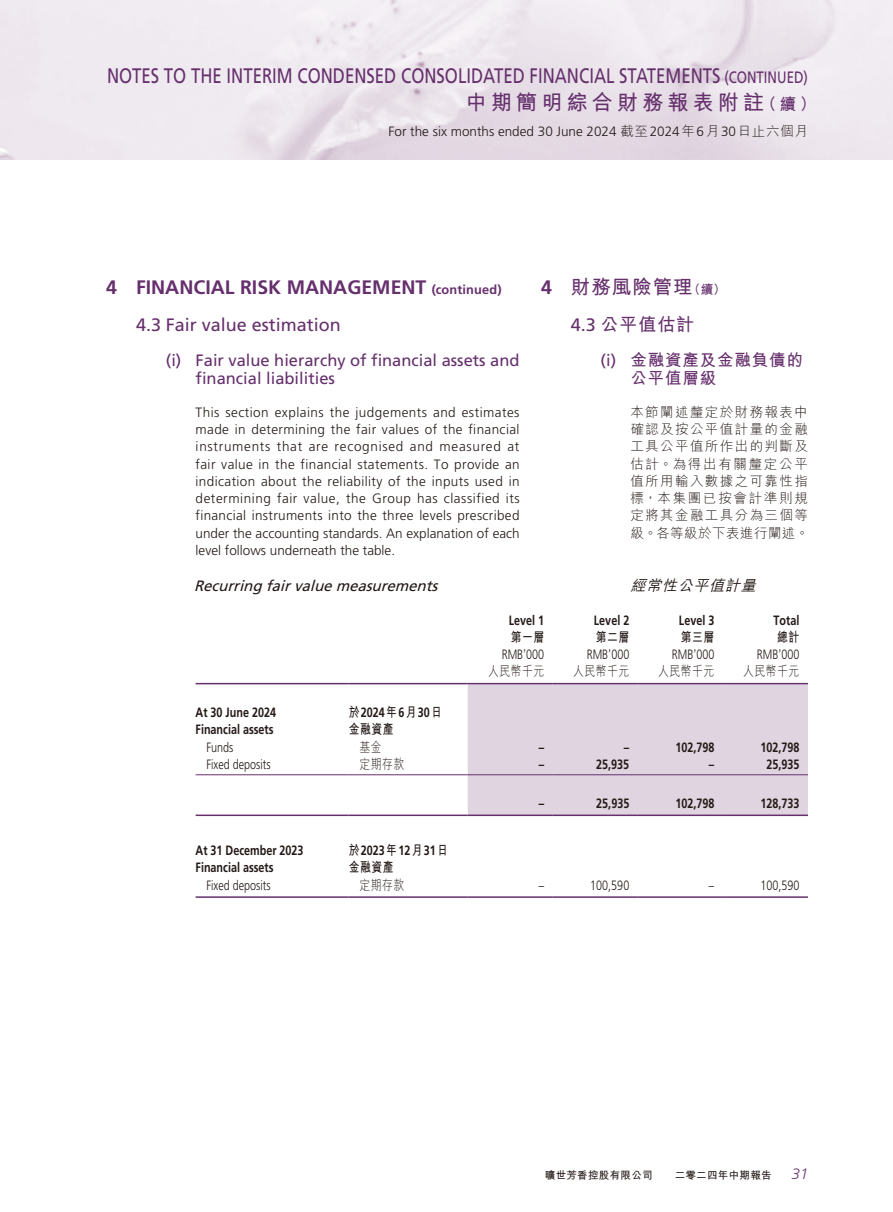
<style>
.page{position:relative;width:893px;height:1212px;background:#fff}
.page>*{position:absolute;margin:0;border:0;box-sizing:border-box;transform-origin:0 0}
.t1{font:21px "Frutiger LT Std";color:#66306d;scale:.8 1}
.t2{font:700 21px "M Hei HK";letter-spacing:.2em;color:#66306d}
.t3{font:700 19.5px "Frutiger LT Std";color:#66306d}
.t4{font:700 19.5px "M Hei HK";letter-spacing:.05em;color:#66306d}
.t5{font:18px "Frutiger LT Std";color:#66306d}
.t6{font:700 18px "M Hei HK";letter-spacing:.05em;color:#66306d}
.t7{font:16.5px/18px "Frutiger LT Std";color:#66306d}
.t8{font:700 16.5px/18px "M Hei HK";letter-spacing:.05em;color:#66306d}
.t9{font:italic 15px "Frutiger LT Std";color:#231916}
.t10{font:italic 500 15px "M Hei HK";color:#231916}
.t11{font:italic 300 15px "Frutiger LT Std";color:#66306d}
.t12{font:300 13.5px/17.2px "Frutiger LT Std";color:#231916;text-align:justify}
.t13{font:700 13.5px "Frutiger LT Std";color:#231916;scale:.8 1}
.t14{font:300 13.5px/17.2px "M Hei HK";letter-spacing:.05em;color:#231916;text-align:justify}
.t15{font:300 13.5px "Frutiger LT Std";color:#231916;scale:.8 1}
.t16{font:300 13.5px "M Hei HK";letter-spacing:.05em;color:#231916;scale:.8 1}
.t17{font:700 13.5px "M Hei HK";letter-spacing:.05em;color:#231916;scale:.8 1}
.t18{font:700 10.5px "M Hei HK";letter-spacing:.03em;color:#231916}
.s1{font-size:16.5px}
.s2{font-family:"M Hei HK"}
.s3{font-family:"Frutiger LT Std"}
.s4{font-size:12.75px}
.s5{font-family:"Frutiger LT Std";font-weight:400}
.s6{font-family:"Helvetica Neue LT Std"}
</style>
<div class="page">
<div style="left:468px;top:684px;width:340px;height:130px;background:#dfd4df"></div>
<hr style="left:196px;top:683px;width:153px;height:1px;background:#66306d">
<hr style="left:349px;top:683px;width:119px;height:1px;background:#66306d">
<hr style="left:468px;top:683px;width:85px;height:1px;background:#66306d">
<hr style="left:553px;top:683px;width:85px;height:1px;background:#66306d">
<hr style="left:638px;top:683px;width:85px;height:1px;background:#66306d">
<hr style="left:723px;top:683px;width:85px;height:1px;background:#66306d">
<hr style="left:196px;top:774px;width:153px;height:1px;background:#66306d">
<hr style="left:349px;top:774px;width:119px;height:1px;background:#66306d">
<hr style="left:468px;top:774px;width:85px;height:1px;background:#66306d">
<hr style="left:553px;top:774px;width:85px;height:1px;background:#66306d">
<hr style="left:638px;top:774px;width:85px;height:1px;background:#66306d">
<hr style="left:723px;top:774px;width:85px;height:1px;background:#66306d">
<hr style="left:196px;top:814px;width:153px;height:2px;background:#66306d">
<hr style="left:349px;top:814px;width:119px;height:2px;background:#66306d">
<hr style="left:468px;top:814px;width:85px;height:2px;background:#66306d">
<hr style="left:553px;top:814px;width:85px;height:2px;background:#66306d">
<hr style="left:638px;top:814px;width:85px;height:2px;background:#66306d">
<hr style="left:723px;top:814px;width:85px;height:2px;background:#66306d">
<hr style="left:196px;top:896px;width:153px;height:2px;background:#66306d">
<hr style="left:349px;top:896px;width:119px;height:2px;background:#66306d">
<hr style="left:468px;top:896px;width:85px;height:2px;background:#66306d">
<hr style="left:553px;top:896px;width:85px;height:2px;background:#66306d">
<hr style="left:638px;top:896px;width:85px;height:2px;background:#66306d">
<hr style="left:723px;top:896px;width:85px;height:2px;background:#66306d">
<h1 class="t1" style="left:107px;top:63px;width:878px">NOTES TO THE INTERIM CONDENSED CONSOLIDATED FINANCIAL STATEMENTS <span class="s1">(CONTINUED)</span></h1>
<h1 class="t2" style="left:466px;top:87px;width:352px">中期簡明綜合財務報表附註<span class="s1">（續）</span></h1>
<p class="t12" style="left:388px;top:123px;width:421px">For the six months ended 30 June 2024 <span class="s2">截至</span>2024<span class="s2">年</span>6<span class="s2">月</span>30<span class="s2">日止六個月</span></p>
<h2 class="t4" style="left:541px;top:272px;width:186px"><span class="s3">4</span> 財務風險管理<span class="s4">（續）</span></h2>
<h3 class="t6" style="left:571px;top:311px;width:125px"><span class="s5">4.3</span> 公平值估計</h3>
<p class="t8" style="left:630px;top:350px;width:174px;text-indent:-30px"><span class="s5">(i)</span> 金融資產及金融負債的公平值層級</p>
<p class="t14" style="left:630px;top:403px;width:180px">本節闡述釐定於財務報表中確認及按公平值計量的金融工具公平值所作出的判斷及估計。為得出有關釐定公平值所用輸入數據之可靠性指標，本集團已按會計準則規定將其金融工具分為三個等級。各等級於下表進行闡述。</p>
<p class="t10" style="left:630px;top:574px;width:132px">經常性公平值計量</p>
<h2 class="t3" style="left:106px;top:276px;width:397px">4 FINANCIAL RISK MANAGEMENT <span class="s4">(continued)</span></h2>
<h3 class="t5" style="left:136px;top:314px;width:206px">4.3 Fair value estimation</h3>
<p class="t7" style="left:196px;top:351px;width:325px;text-indent:-30px">(i) Fair value hierarchy of financial assets and financial liabilities</p>
<p class="t12" style="left:196px;top:404px;width:326px">This section explains the judgements and estimates made in determining the fair values of the financial instruments that are recognised and measured at fair value in the financial statements. To provide an indication about the reliability of the inputs used in determining fair value, the Group has classified its financial instruments into the three levels prescribed under the accounting standards. An explanation of each level follows underneath the table.</p>
<p class="t9" style="left:194px;top:576px;width:250px">Recurring fairvaluemeasurements</p>
<p class="t13" style="left:509px;top:612px;width:46px">Level 1</p>
<p class="t13" style="left:594px;top:612px;width:46px">Level 2</p>
<p class="t13" style="left:679px;top:612px;width:46px">Level 3</p>
<p class="t13" style="left:774px;top:612px;width:34px">Total</p>
<p class="t17" style="left:511px;top:627px;width:43px">第一層</p>
<p class="t17" style="left:596px;top:627px;width:43px">第二層</p>
<p class="t17" style="left:681px;top:627px;width:43px">第三層</p>
<p class="t17" style="left:777px;top:627px;width:29px">總計</p>
<p class="t15" style="left:502px;top:647px;width:55px">RMB<span class="s6">’</span>000</p>
<p class="t15" style="left:587px;top:647px;width:55px">RMB<span class="s6">’</span>000</p>
<p class="t15" style="left:672px;top:647px;width:55px">RMB<span class="s6">’</span>000</p>
<p class="t15" style="left:757px;top:647px;width:55px">RMB<span class="s6">’</span>000</p>
<p class="t16" style="left:488px;top:664px;width:72px">人民幣千元</p>
<p class="t16" style="left:573px;top:664px;width:72px">人民幣千元</p>
<p class="t16" style="left:658px;top:664px;width:72px">人民幣千元</p>
<p class="t16" style="left:743px;top:664px;width:72px">人民幣千元</p>
<p class="t13" style="left:196px;top:704px;width:102px">At 30 June 2024</p>
<p class="t13" style="left:349px;top:704px;width:118px"><span class="s2">於</span>2024<span class="s2">年</span>6<span class="s2">月</span>30<span class="s2">日</span></p>
<p class="t13" style="left:196px;top:722px;width:99px">Financial assets</p>
<p class="t17" style="left:349px;top:720px;width:58px">金融資產</p>
<p class="t15" style="left:206px;top:739px;width:35px">Funds</p>
<p class="t16" style="left:359px;top:740px;width:29px">基金</p>
<p class="t13" style="left:539px;top:739px;width:8px">–</p>
<p class="t13" style="left:624px;top:739px;width:8px">–</p>
<p class="t13" style="left:675px;top:739px;width:50px">102,798</p>
<p class="t13" style="left:760px;top:739px;width:50px">102,798</p>
<p class="t15" style="left:206px;top:757px;width:82px">Fixed deposits</p>
<p class="t16" style="left:359px;top:757px;width:58px">定期存款</p>
<p class="t13" style="left:539px;top:756px;width:8px">–</p>
<p class="t13" style="left:596px;top:756px;width:43px">25,935</p>
<p class="t13" style="left:709px;top:756px;width:8px">–</p>
<p class="t13" style="left:766px;top:756px;width:43px">25,935</p>
<p class="t13" style="left:539px;top:795px;width:8px">–</p>
<p class="t13" style="left:596px;top:795px;width:43px">25,935</p>
<p class="t13" style="left:675px;top:795px;width:50px">102,798</p>
<p class="t13" style="left:760px;top:795px;width:50px">128,733</p>
<p class="t13" style="left:196px;top:842px;width:137px">At 31 December 2023</p>
<p class="t13" style="left:349px;top:842px;width:126px"><span class="s2">於</span>2023<span class="s2">年</span>12<span class="s2">月</span>31<span class="s2">日</span></p>
<p class="t13" style="left:196px;top:860px;width:99px">Financial assets</p>
<p class="t17" style="left:349px;top:858px;width:58px">金融資產</p>
<p class="t15" style="left:206px;top:877px;width:82px">Fixed deposits</p>
<p class="t16" style="left:359px;top:878px;width:58px">定期存款</p>
<p class="t15" style="left:539px;top:877px;width:8px">–</p>
<p class="t15" style="left:590px;top:877px;width:50px">100,590</p>
<p class="t15" style="left:709px;top:877px;width:8px">–</p>
<p class="t15" style="left:760px;top:877px;width:50px">100,590</p>
<p class="t18" style="left:545px;top:1167px;width:109px">曠世芳香控股有限公司</p>
<p class="t18" style="left:675px;top:1167px;width:99px">二零二四年中期報告</p>
<p class="t11" style="left:792px;top:1165px;width:18px">31</p>
</div>
